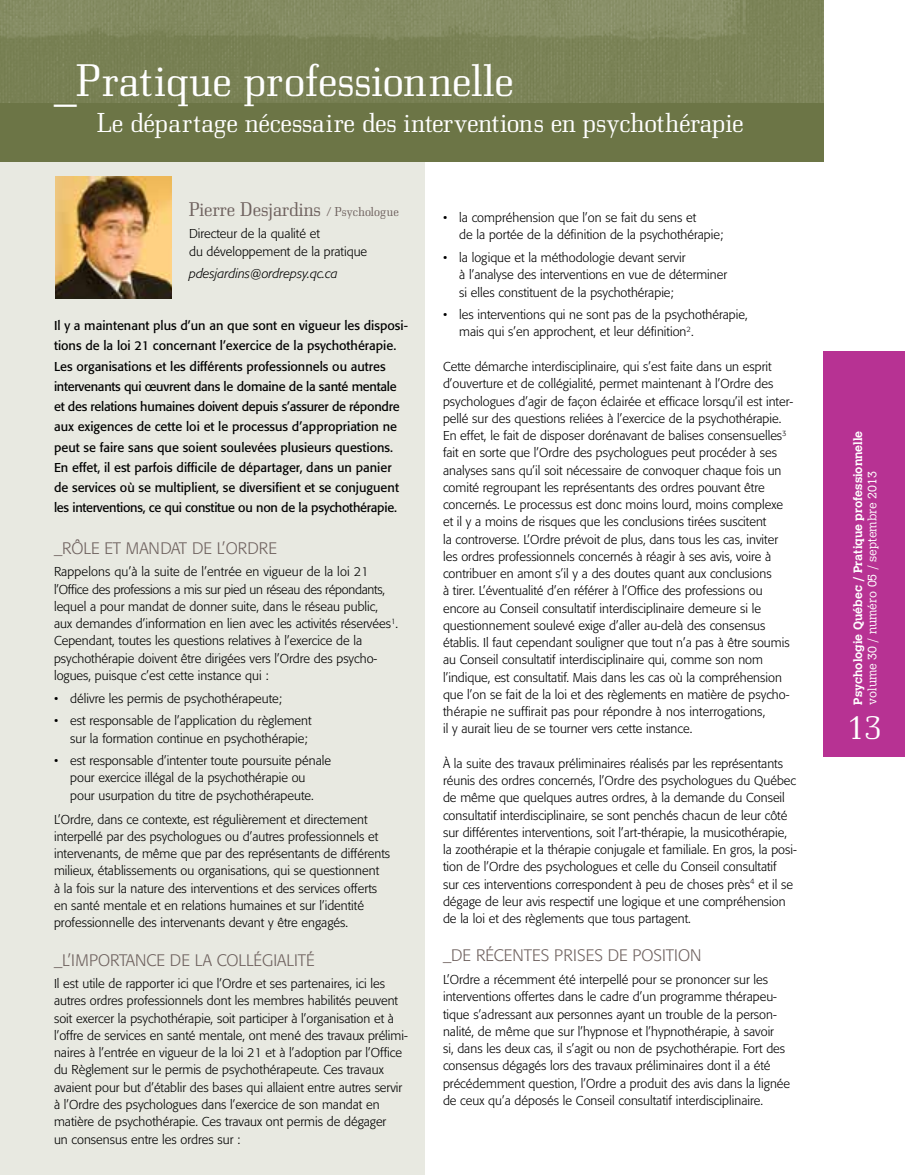
<style>
.page{position:relative;width:905px;height:1175px;background:#fff}
.page>*{position:absolute;margin:0;border:0;box-sizing:border-box;transform-origin:0 0}
.t1{font:45px "Bodonitown";color:#fff}
.t2{font:33px "Bodonitown";color:#fff}
.t3{font:27px "Bodonitown";letter-spacing:-.01em;color:#fff}
.t4{font:19.5px "Bodonitown";color:#6e615e}
.t5{font:300 16.5px "Formata";color:#6e615e}
.t6{font:300 12.75px/17.2px "Formata";color:#000}
.t7{font:12.75px/20.2px "Formata";color:#000}
.t8{font:italic 300 12.75px "Formata";color:#000}
.t9{font:700 12px "Calvert";color:#fff}
.t10{font:300 12px "Calvert";color:#fff}
.s1{font-size:12.75px}
</style>
<div class="page">
<div style="left:824px;top:351px;width:80px;height:405px;background:#b73293"></div>
<div style="left:0;top:0;width:424px;height:1174px;background:#e8e9e1"></div>
<div style="left:0;top:0;width:824px;height:162px;background:#6c7546"></div>
<img style="left:0;top:0;width:823px;height:102px">
<img style="left:55px;top:177px;width:116px;height:121px">
<h1 class="t1" style="left:54px;top:54px;width:461px">_Pratique professionnelle</h1>
<h3 class="t3" style="left:97px;top:106px;width:648px">Le départage nécessaire des interventions en psychothérapie</h3>
<h3 class="t4" style="left:189px;top:197px;width:211px">Pierre Desjardins <span class="s1">/ Psychologue</span></h3>
<p class="t6" style="left:189px;top:225px;width:180px">Directeur de la qualité et<br>du développement de la pratique</p>
<p class="t8" style="left:189px;top:266px;width:150px">pdesjardins@ordrepsy.qc.ca</p>
<p class="t7" style="left:54px;top:315px;width:355px">Il y a maintenant plus d’un an que sont en vigueur les disposi&shy;tions de la loi 21 concernant l’exercice de la psychothérapie.<br>Les organisations et les différents professionnels ou autres intervenants qui œuvrent dans le domaine de la santé mentale et des relations humaines doivent depuis s’assurer de répondre aux exigences de cette loi et le processus d’appropriation ne peut se faire sans que soient soulevées plusieurs questions.<br>En effet, il est parfois difficile de départager, dans un panier de services où se multiplient, se diversifient et se conjuguent les interventions, ce qui constitue ou non de la psychothérapie.</p>
<p class="t5" style="left:54px;top:538px;width:83px">_Rôle et mandat</p>
<p class="t5" style="left:192px;top:538px;width:57px">de l’Ordre</p>
<p class="t6" style="left:54px;top:563px;width:346px">Rappelons qu’à la suite de l’entrée en vigueur de la loi 21 l’Office des professions a mis sur pied un réseau des répondants, lequel a pour mandat de donner suite, dans le réseau public, aux demandes d’information en lien avec les activités réservées<sup>1</sup>.<br>Cependant, toutes les questions relatives à l’exercice de la psychothérapie doivent être dirigées vers l’Ordre des psycho&shy;logues, puisque c’est cette instance qui :</p>
<p class="t6" style="left:54px;top:689px;width:230px">• délivre les permis de psychothérapeute;</p>
<p class="t6" style="left:70px;top:712px;width:243px;text-indent:-16px">• est responsable de l’application du règlement sur la formation continue en psychothérapie;</p>
<p class="t6" style="left:70px;top:752px;width:262px;text-indent:-16px">• est responsable d’intenter toute poursuite pénale pour exercice illégal de la psychothérapie ou pour usurpation du titre de psychothérapeute.</p>
<p class="t6" style="left:54px;top:810px;width:337px">L’Ordre, dans ce contexte, est régulièrement et directement interpellé par des psychologues ou d’autres professionnels et intervenants, de même que par des représentants de différents milieux, établissements ou organisations, qui se questionnent<br>à la fois sur la nature des interventions et des services offerts en santé mentale et en relations humaines et sur l’identité professionnelle des intervenants devant y être engagés.</p>
<p class="t5" style="left:54px;top:950px;width:28px">_L’importance</p>
<p class="t5" style="left:170px;top:950px;width:56px">delacollégialité</p>
<p class="t6" style="left:54px;top:975px;width:355px">Il est utile de rapporter ici que l’Ordre et ses partenaires, ici les autres ordres professionnels dont les membres habilités peuvent soit exercer la psychothérapie, soit participer à l’organisation et à l’offre de services en santé mentale, ont mené des travaux prélimi&shy;naires à l’entrée en vigueur de la loi 21 et à l’adoption par l’Office du Règlement sur le permis de psychothérapeute. Ces travaux avaient pour but d’établir des bases qui allaient entre autres servir à l’Ordre des psychologues dans l’exercice de son mandat en matière de psychothérapie. Ces travaux ont permis de dégager<br>un consensus entre les ordres sur :</p>
<p class="t6" style="left:459px;top:209px;width:265px;text-indent:-16px">• la compréhension que l’on se fait du sens et<br>de la portée de la définition de la psychothérapie;</p>
<p class="t6" style="left:459px;top:249px;width:269px;text-indent:-16px">• la logique et la méthodologie devant servir<br>à l’analyse des interventions en vue de déterminer si elles constituent de la psychothérapie;</p>
<p class="t6" style="left:459px;top:306px;width:290px;text-indent:-16px">• les interventions qui ne sont pas de la psychothérapie, mais qui s’en approchent, et leur définition<sup>2</sup>.</p>
<p class="t6" style="left:443px;top:358px;width:351px">Cette démarche interdisciplinaire, qui s’est faite dans un esprit d’ouverture et de collégialité, permet maintenant à l’Ordre des psychologues d’agir de façon éclairée et efficace lorsqu’il est inter&shy;pellé sur des questions reliées à l’exercice de la psychothérapie.<br>En effet, le fait de disposer dorénavant de balises consensuelles<sup>3 </sup>fait en sorte que l’Ordre des psychologues peut procéder à ses analyses sans qu’il soit nécessaire de convoquer chaque fois un comité regroupant les représentants des ordres pouvant être concernés. Le processus est donc moins lourd, moins complexe et il y a moins de risques que les conclusions tirées suscitent<br>la controverse. L’Ordre prévoit de plus, dans tous les cas, inviter les ordres professionnels concernés à réagir à ses avis, voire à contribuer en amont s’il y a des doutes quant aux conclusions<br>à tirer. L’éventualité d’en référer à l’Office des professions ou encore au Conseil consultatif interdisciplinaire demeure si le questionnement soulevé exige d’aller au-delà des consensus établis. Il faut cependant souligner que tout n’a pas à être soumis au Conseil consultatif interdisciplinaire qui, comme son nom l’indique, est consultatif. Mais dans les cas où la compréhension que l’on se fait de la loi et des règlements en matière de psycho&shy;thérapie ne suffirait pas pour répondre à nos interrogations,<br>il y aurait lieu de se tourner vers cette instance.</p>
<p class="t6" style="left:443px;top:755px;width:355px">À la suite des travaux préliminaires réalisés par les représentants réunis des ordres concernés, l’Ordre des psychologues du Québec de même que quelques autres ordres, à la demande du Conseil consultatif interdisciplinaire, se sont penchés chacun de leur côté sur différentes interventions, soit l’art-thérapie, la musicothérapie, la zoothérapie et la thérapie conjugale et familiale. En gros, la posi&shy;tion de l’Ordre des psychologues et celle du Conseil consultatif<br>sur ces interventions correspondent à peu de choses près<sup>4</sup> et il se dégage de leur avis respectif une logique et une compréhension de la loi et des règlements que tous partagent.</p>
<p class="t5" style="left:443px;top:946px;width:43px">_De récentes</p>
<p class="t5" style="left:554px;top:946px;width:9px">prises</p>
<p class="t5" style="left:608px;top:946px;width:35px">de position</p>
<p class="t6" style="left:443px;top:971px;width:349px">L’Ordre a récemment été interpellé pour se prononcer sur les interventions offertes dans le cadre d’un programme thérapeu&shy;tique s’adressant aux personnes ayant un trouble de la person&shy;nalité, de même que sur l’hypnose et l’hypnothérapie, à savoir<br>si, dans les deux cas, il s’agit ou non de psychothérapie. Fort des consensus dégagés lors des travaux préliminaires dont il a été précédemment question, l’Ordre a produit des avis dans la lignée de ceux qu’a déposés le Conseil consultatif interdisciplinaire.</p>
<p class="t9" style="left:850px;top:704px;width:275px;rotate:-90deg">Psychologie Québec / Pratique professionnelle</p>
<p class="t10" style="left:865px;top:704px;width:235px;rotate:-90deg">volume 30 / numéro 05 / septembre 2013</p>
<h2 class="t2" style="left:847px;top:707px;width:36px">13</h2>
</div>
